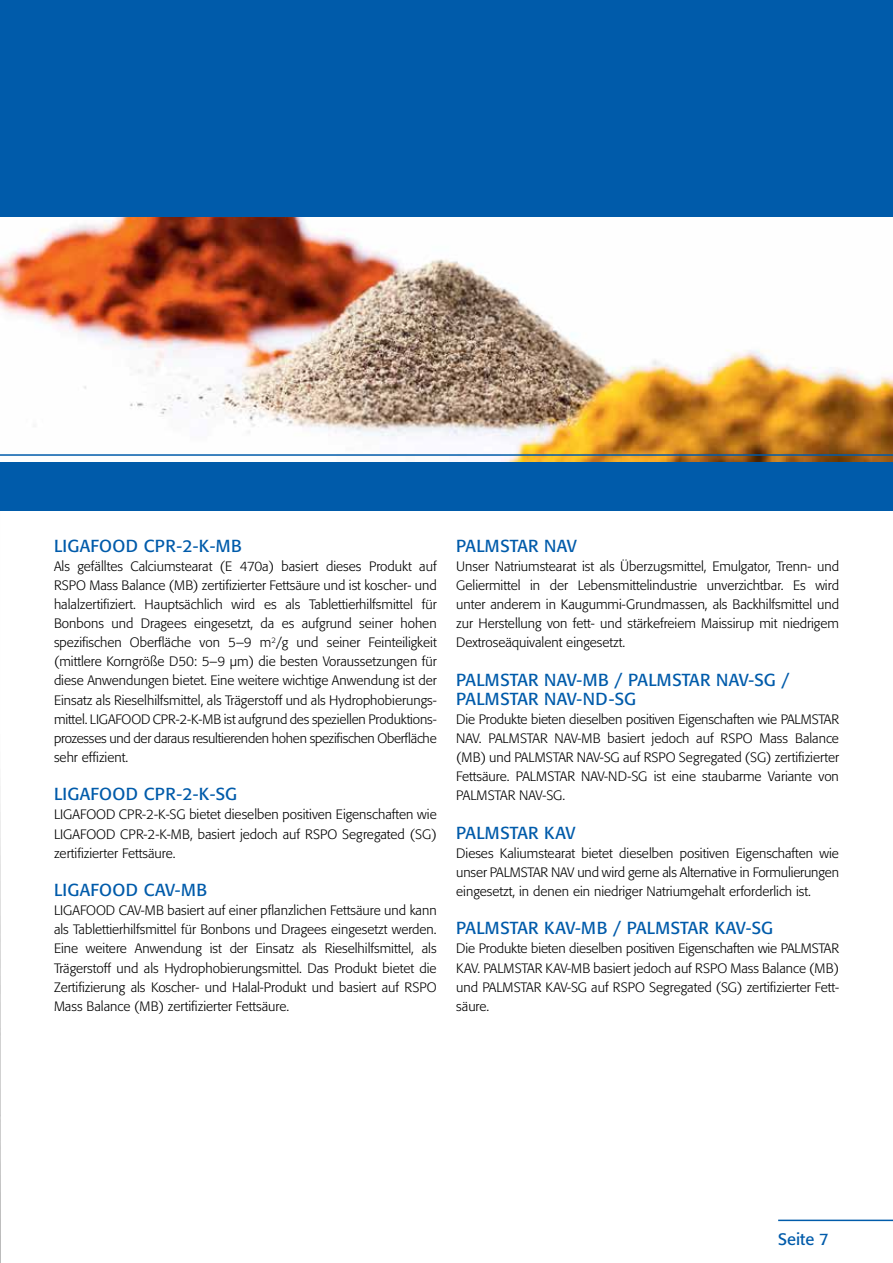
<style>
.page{position:relative;width:893px;height:1263px;background:#fff}
.page>*{position:absolute;margin:0;border:0;box-sizing:border-box;transform-origin:0 0}
.t1{font:17.25px/19.2px "Formata";letter-spacing:.02em;color:#005baa}
.t2{font:16.5px "Formata";color:#005baa}
.t3{font:300 13.5px/19.2px "Formata";color:#000;text-align:justify}
</style>
<div class="page">
<img style="left:0;top:503px;width:1px;height:760px">
<img style="left:0;top:217px;width:893px;height:245px">
<div style="left:0;top:0;width:893px;height:217px;background:#005baa"></div>
<div style="left:0;top:462px;width:893px;height:49px;background:#005baa"></div>
<hr style="left:0;top:454px;width:893px;height:2px;background:#005baa">
<hr style="left:778px;top:1219px;width:115px;height:2px;background:#005baa">
<p class="t1" style="left:54px;top:536px;width:190px">LIGAFOOD CPR-2-K-MB</p>
<p class="t3" style="left:54px;top:556px;width:384px">Als gefälltes Calciumstearat (E 470a) basiert dieses Produkt auf RSPO Mass Balance (MB) zertifizierter Fettsäure und ist koscher- und halalzertifiziert. Hauptsächlich wird es als Tablettierhilfsmittel für Bonbons und Dragees eingesetzt, da es aufgrund seiner hohen spezifischen Oberfläche von 5–9 m<sup>2</sup>/g und seiner Feinteiligkeit (mittlere Korngröße D50: 5–9 μm) die besten Voraussetzungen für diese Anwendungen bietet. Eine weitere wichtige Anwendung ist der Einsatz als Rieselhilfsmittel, als Trägerstoff und als Hydrophobierungs&shy;mittel. LIGAFOOD CPR-2-K-MB ist aufgrund des speziellen Produktions&shy;prozesses und der daraus resultierenden hohen spezifischen Oberfläche sehr effizient.</p>
<p class="t1" style="left:54px;top:784px;width:185px">LIGAFOOD CPR-2-K-SG</p>
<p class="t3" style="left:54px;top:805px;width:384px">LIGAFOOD CPR-2-K-SG bietet dieselben positiven Eigenschaften wie LIGAFOOD CPR-2-K-MB, basiert jedoch auf RSPO Segregated (SG) zertifizierter Fettsäure.</p>
<p class="t1" style="left:54px;top:880px;width:155px">LIGAFOOD CAV-MB</p>
<p class="t3" style="left:54px;top:901px;width:384px">LIGAFOOD CAV-MB basiert auf einer pflanzlichen Fettsäure und kann als Tablettierhilfsmittel für Bonbons und Dragees eingesetzt werden.<br>Eine weitere Anwendung ist der Einsatz als Rieselhilfsmittel, als Trägerstoff und als Hydrophobierungsmittel. Das Produkt bietet die Zertifizierung als Koscher- und Halal-Produkt und basiert auf RSPO Mass Balance (MB) zertifizierter Fettsäure.</p>
<p class="t1" style="left:456px;top:536px;width:122px">PALMSTAR NAV</p>
<p class="t3" style="left:456px;top:556px;width:384px">Unser Natriumstearat ist als Überzugsmittel, Emulgator, Trenn- und Geliermittel in der Lebensmittelindustrie unverzichtbar. Es wird unter anderem in Kaugummi-Grundmassen, als Backhilfsmittel und zur Herstellung von fett- und stärkefreiem Maissirup mit niedrigem Dextroseäquivalent eingesetzt.</p>
<p class="t1" style="left:456px;top:670px;width:335px">PALMSTAR NAV-MB / PALMSTAR NAV-SG /<br>PALMSTAR NAV-ND-SG</p>
<p class="t3" style="left:456px;top:709px;width:384px">Die Produkte bieten dieselben positiven Eigenschaften wie PALMSTAR NAV. PALMSTAR NAV-MB basiert jedoch auf RSPO Mass Balance (MB) und PALMSTAR NAV-SG auf RSPO Segregated (SG) zertifizierter Fettsäure. PALMSTAR NAV-ND-SG ist eine staubarme Variante von PALMSTAR NAV-SG.</p>
<p class="t1" style="left:456px;top:823px;width:121px">PALMSTAR KAV</p>
<p class="t3" style="left:456px;top:843px;width:384px">Dieses Kaliumstearat bietet dieselben positiven Eigenschaften wie unser PALMSTAR NAV und wird gerne als Alternative in Formulierungen eingesetzt, in denen ein niedriger Natriumgehalt erforderlich ist.</p>
<p class="t1" style="left:456px;top:918px;width:318px">PALMSTAR KAV-MB / PALMSTAR KAV-SG</p>
<p class="t3" style="left:456px;top:939px;width:384px">Die Produkte bieten dieselben positiven Eigenschaften wie PALMSTAR KAV. PALMSTAR KAV-MB basiert jedoch auf RSPO Mass Balance (MB) und PALMSTAR KAV-SG auf RSPO Segregated (SG) zertifizierter Fett&shy;säure.</p>
<p class="t2" style="left:778px;top:1229px;width:52px">Seite 7</p>
</div>
